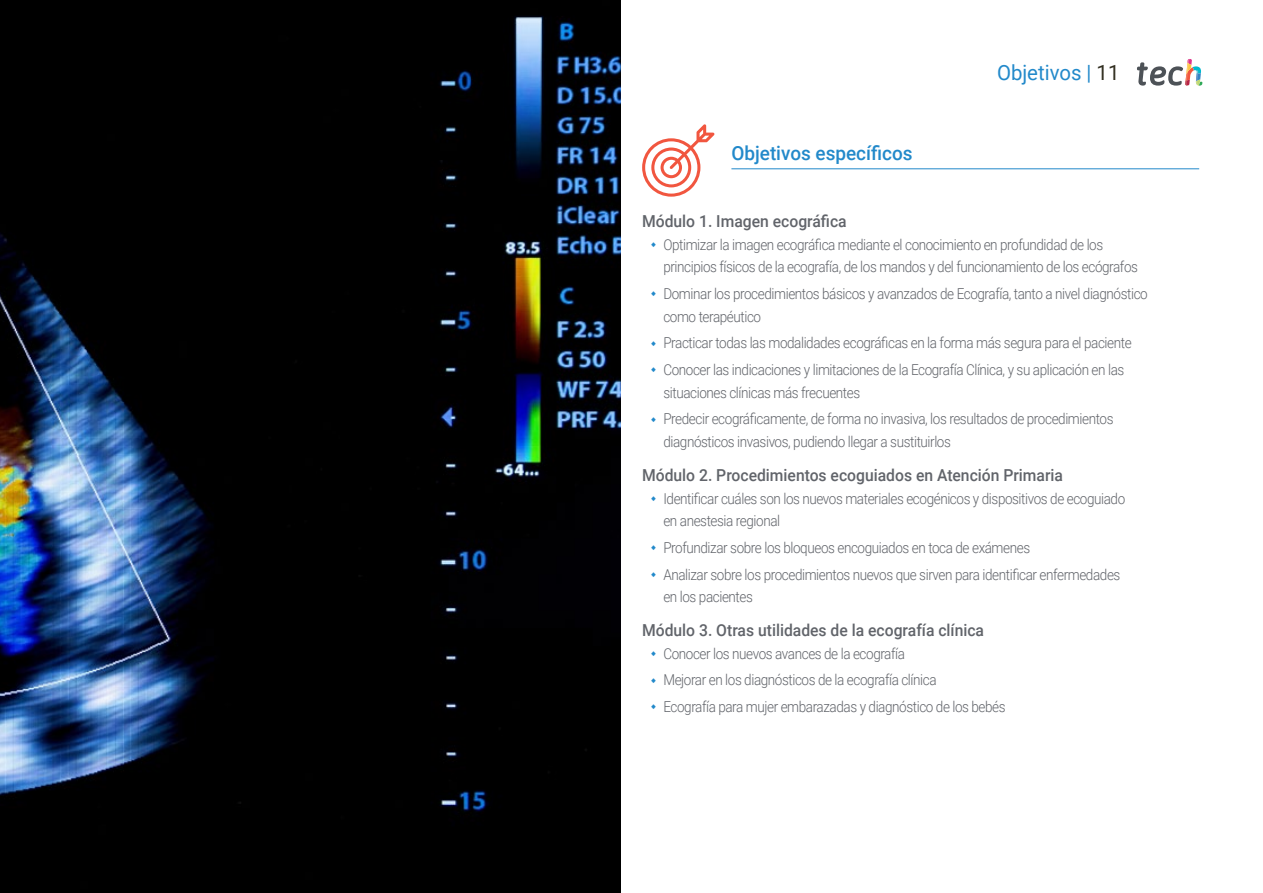
<style>
.page{position:relative;width:1263px;height:893px;background:#fff}
.page>*{position:absolute;margin:0;border:0;box-sizing:border-box;transform-origin:0 0}
.t1{font:21px "Roboto";color:#2289ca}
.t2{font:500 19.5px "Roboto";color:#2289ca}
.t3{font:500 16.5px "Roboto";color:#61646a;scale:.95 1}
.t4{font:300 15px/26.7px "Roboto";letter-spacing:-.03em;color:#61646a;scale:.9 1}
.s1{color:#312e20}
</style>
<div class="page">
<img style="left:0;top:0;width:621px;height:893px">
<svg style="left:1137px;top:59px;width:65px;height:27px"></svg>
<hr style="left:731px;top:168px;width:468px;height:1px;background:#2289ca">
<svg style="left:642px;top:124px;width:72px;height:73px"></svg>
<h2 class="t2" style="left:731px;top:140px;width:183px">Objetivos específicos</h2>
<h1 class="t1" style="left:997px;top:57px;width:124px">Objetivos | <span class="s1">11</span></h1>
<p class="t3" style="left:642px;top:210px;width:217px">Módulo 1. Imagen ecográfica</p>
<p class="t4" style="left:663px;top:233px;width:529px;line-height:22.5px">Optimizar la imagen ecográfica mediante el conocimiento en profundidad de los principios físicos de la ecografía, de los mandos y del funcionamiento de los ecógrafos</p>
<p class="t4" style="left:663px;top:282px;width:540px;line-height:22.5px">Dominar los procedimientos básicos y avanzados de Ecografía, tanto a nivel diagnóstico como terapéutico</p>
<p class="t4" style="left:663px;top:329px;width:522px">Practicar todas las modalidades ecográficas en la forma más segura para el paciente<br>Conocer las indicaciones y limitaciones de la Ecografía Clínica, y su aplicación en las</p>
<p class="t4" style="left:663px;top:378px;width:502px">situaciones clínicas más frecuentes<br>Predecir ecográficamente, de forma no invasiva, los resultados de procedimientos</p>
<p class="t4" style="left:663px;top:428px;width:321px">diagnósticos invasivos, pudiendo llegar a sustituirlos</p>
<p class="t3" style="left:642px;top:464px;width:445px">Módulo 2. Procedimientos ecoguiados en Atención Primaria</p>
<p class="t4" style="left:663px;top:486px;width:515px;line-height:22.5px">Identificar cuáles son los nuevos materiales ecogénicos y dispositivos de ecoguiado en anestesia regional</p>
<p class="t4" style="left:663px;top:534px;width:509px">Profundizar sobre los bloqueos encoguiados en toca de exámenes<br>Analizar sobre los procedimientos nuevos que sirven para identificar enfermedades</p>
<p class="t4" style="left:663px;top:583px;width:101px">en los pacientes</p>
<p class="t3" style="left:642px;top:619px;width:361px">Módulo 3. Otras utilidades de la ecografía clínica</p>
<p class="t4" style="left:663px;top:639px;width:382px">Conocer los nuevos avances de la ecografía<br>Mejorar en los diagnósticos de la ecografía clínica<br>Ecografía para mujer embarazadas y diagnóstico de los bebés</p>
</div>
